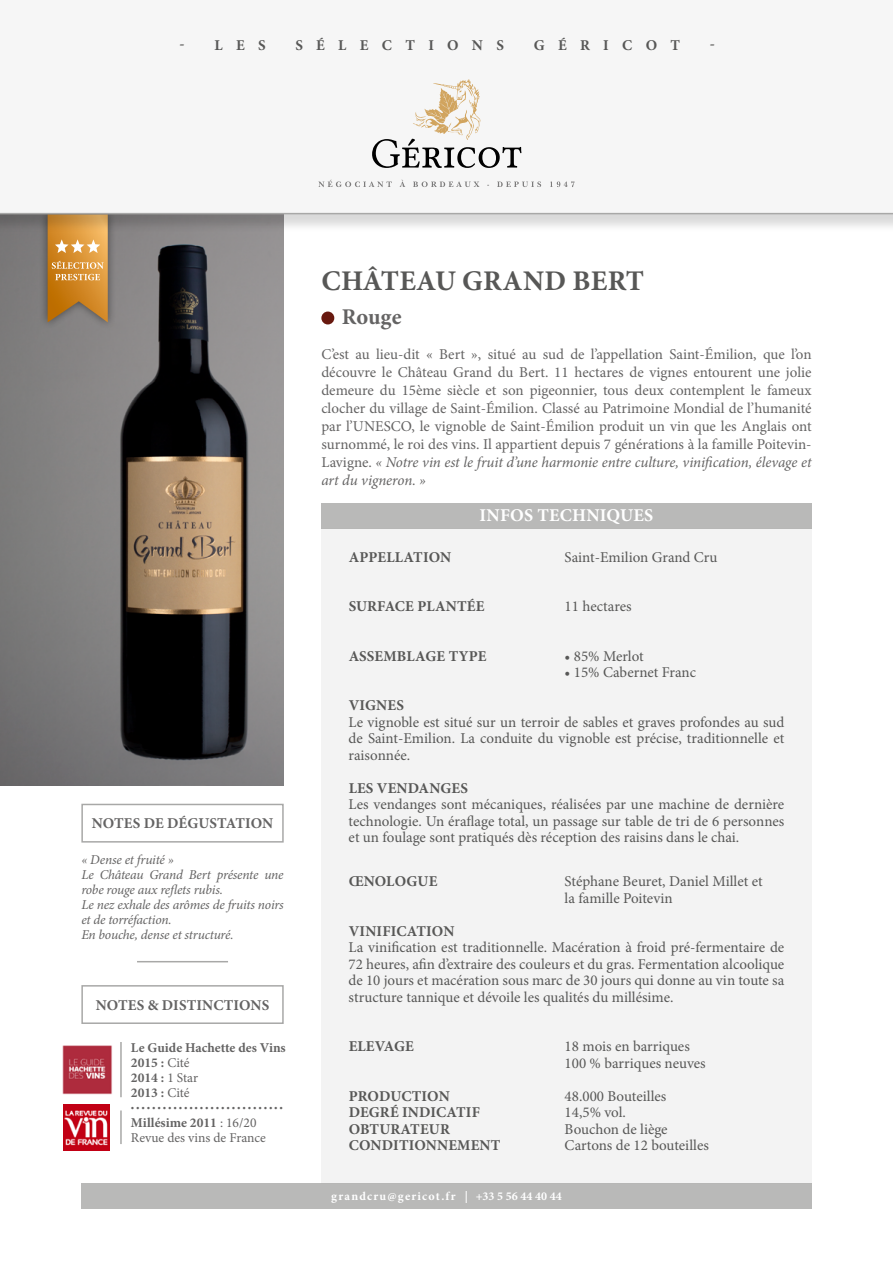
<style>
.page{position:relative;width:893px;height:1263px;background:#fff}
.page>*{position:absolute;margin:0;border:0;box-sizing:border-box;transform-origin:0 0}
.t1{font:700 28.5px "Minion Pro";letter-spacing:.01em;color:#575756}
.t2{font:700 22.5px "Minion Pro";letter-spacing:-.005em;color:#646363}
.t3{font:700 18px "Minion Pro";letter-spacing:.01em;color:#fff}
.t4{font:15px/16.5px "Minion Pro";color:#575756;text-align:justify}
.t5{font:15px/18px "Minion Pro";color:#646363;text-align:justify}
.t6{font:700 15px "Minion Pro";letter-spacing:.01em;color:#575756}
.t7{font:700 15px "Minion Pro";color:#646363}
.t8{font:700 15px "Minion Pro";letter-spacing:.89em;color:#575756}
.t9{font:italic 13.5px/15px "Minion Pro";letter-spacing:-.015em;color:#646363}
.t10{font:700 13.5px/15px "Minion Pro";color:#646363}
.t11{font:13.5px/15px "Minion Pro";color:#646363}
.t12{font:700 12px "Minion Pro";letter-spacing:.1em;color:#fff}
.t13{font:9px "Minion Pro";color:#646363}
.s1{font-style:italic}
.s2{font-weight:400}
.s3{font-weight:700}
</style>
<div class="page">
<img style="left:0;top:233px;width:284px;height:552px">
<div style="left:321px;top:528px;width:491px;height:656px;background:#f3f3f3"></div>
<div style="left:321px;top:503px;width:491px;height:25px;background:#b9b9b8"></div>
<div style="left:81px;top:1184px;width:731px;height:25px;background:#b9b9b8"></div>
<div style="left:321px;top:312px;width:13px;height:12px;background:#68190f;border-radius:50%"></div>
<div style="left:81px;top:804px;width:203px;height:38px;background:#fff;border:2px solid #a8a8a7"></div>
<div style="left:81px;top:985px;width:203px;height:39px;background:#fff;border:2px solid #a8a8a7"></div>
<hr style="left:137px;top:961px;width:91px;height:1px;background:#a8a8a7">
<img style="left:64px;top:1104px;width:46px;height:46px">
<img style="left:62px;top:1045px;width:50px;height:50px">
<hr style="left:120px;top:1042px;width:2px;height:55px;background:#a8a8a7">
<hr style="left:120px;top:1110px;width:2px;height:34px;background:#a8a8a7">
<div style="left:39px;top:206px;width:77px;height:123px;background:#000;opacity:.45"></div>
<svg style="left:48px;top:233px;width:60px;height:89px;background:#cd9244"></svg>
<div style="left:0;top:0;width:893px;height:233px;background:#000;opacity:.15"></div>
<div style="left:0;top:0;width:893px;height:214px;background:#f6f6f6"></div>
<svg style="left:318px;top:180px;width:257px;height:7px"></svg>
<svg style="left:372px;top:79px;width:149px;height:89px"></svg>
<p class="t6" style="left:179px;top:35px;width:88px">- LES</p>
<p class="t8" style="left:295px;top:35px;width:210px">SÉLECTIONS</p>
<p class="t8" style="left:534px;top:35px;width:148px">GÉRICOT</p>
<p class="t6" style="left:710px;top:35px;width:7px">-</p>
<h1 class="t1" style="left:321px;top:261px;width:324px">CHÂTEAU GRAND BERT</h1>
<h2 class="t2" style="left:342px;top:301px;width:61px">Rouge</h2>
<p class="t5" style="left:321px;top:345px;width:492px">C’est au lieu-dit « Bert », situé au sud de l’appellation Saint-Émilion, que l’on découvre le Château Grand du Bert. 11 hectares de vignes entourent une jolie demeure du 15ème siècle et son pigeonnier, tous deux contemplent le fameux clocher du village de Saint-Émilion. Classé au Patrimoine Mondial de l’humanité par l’UNESCO, le vignoble de Saint-Émilion produit un vin que les Anglais ont surnommé, le roi des vins. Il appartient depuis 7 générations à la famille Poitevin-Lavigne. <span class="s1">« Notre vin est le fruit d’une harmonie entre culture, vinification, élevage et art du vigneron. »</span></p>
<p class="t7" style="left:92px;top:813px;width:183px">NOTES DE DÉGUSTATION</p>
<p class="t9" style="left:81px;top:852px;width:204px">« Dense et fruité »<br>Le Château Grand Bert présente une robe rouge aux reflets rubis.<br>Le nez exhale des arômes de fruits noirs et de torréfaction.<br>En bouche, dense et structuré.</p>
<p class="t7" style="left:96px;top:994px;width:175px">NOTES &amp; DISTINCTIONS</p>
<p class="t10" style="left:131px;top:1040px;width:156px">Le Guide Hachette des Vins<br>2015 : <span class="s2">Cité<br></span>2014 : <span class="s2">1 Star<br></span>2013 : <span class="s2">Cité</span></p>
<p class="t13" style="left:131px;top:1101px;width:154px">•••••••••••••••••••••••••••••</p>
<p class="t11" style="left:131px;top:1115px;width:137px"><span class="s3">Millésime 2011</span> : 16/20<br>Revue des vins de France</p>
<p class="t3" style="left:480px;top:503px;width:175px">INFOS TECHNIQUES</p>
<p class="t6" style="left:349px;top:547px;width:104px">APPELLATION</p>
<p class="t4" style="left:565px;top:549px;width:154px">Saint-Emilion Grand Cru</p>
<p class="t6" style="left:349px;top:596px;width:137px">SURFACE PLANTÉE</p>
<p class="t4" style="left:565px;top:598px;width:69px">11 hectares</p>
<p class="t6" style="left:349px;top:646px;width:139px">ASSEMBLAGE TYPE</p>
<p class="t4" style="left:565px;top:648px;width:81px">• 85% Merlot</p>
<p class="t4" style="left:565px;top:664px;width:133px">• 15% Cabernet Franc</p>
<p class="t6" style="left:349px;top:695px;width:57px">VIGNES</p>
<p class="t4" style="left:349px;top:714px;width:437px">Le vignoble est situé sur un terroir de sables et graves profondes au sud de Saint-Emilion. La conduite du vignoble est précise, traditionnelle et raisonnée.</p>
<p class="t6" style="left:349px;top:778px;width:121px">LES VENDANGES</p>
<p class="t4" style="left:349px;top:796px;width:437px">Les vendanges sont mécaniques, réalisées par une machine de dernière technologie. Un éraflage total, un passage sur table de tri de 6 personnes et un foulage sont pratiqués dès réception des raisins dans le chai.</p>
<p class="t6" style="left:349px;top:871px;width:90px">ŒNOLOGUE</p>
<p class="t4" style="left:565px;top:873px;width:200px">Stéphane Beuret, Daniel Millet et la famille Poitevin</p>
<p class="t6" style="left:349px;top:920px;width:107px">VINIFICATION</p>
<p class="t4" style="left:349px;top:939px;width:437px">La vinification est traditionnelle. Macération à froid pré-fermentaire de 72 heures, afin d’extraire des couleurs et du gras. Fermentation alcoolique de 10 jours et macération sous marc de 30 jours qui donne au vin toute sa structure tannique et dévoile les qualités du millésime.</p>
<p class="t6" style="left:349px;top:1036px;width:67px">ELEVAGE</p>
<p class="t4" style="left:565px;top:1038px;width:143px">18 mois en barriques<br>100 % barriques neuves</p>
<p class="t6" style="left:349px;top:1085px;width:103px">PRODUCTION</p>
<p class="t4" style="left:565px;top:1087px;width:103px">48.000 Bouteilles</p>
<p class="t6" style="left:349px;top:1102px;width:133px">DEGRÉ INDICATIF</p>
<p class="t4" style="left:565px;top:1104px;width:63px">14,5% vol.</p>
<p class="t6" style="left:349px;top:1118px;width:103px">OBTURATEUR</p>
<p class="t4" style="left:565px;top:1120px;width:105px">Bouchon de liège</p>
<p class="t6" style="left:349px;top:1135px;width:153px">CONDITIONNEMENT</p>
<p class="t4" style="left:565px;top:1137px;width:146px">Cartons de 12 bouteilles</p>
<p class="t12" style="left:331px;top:1187px;width:232px">grandcru@gericot.fr | +33 5 56 44 40 44</p>
</div>
